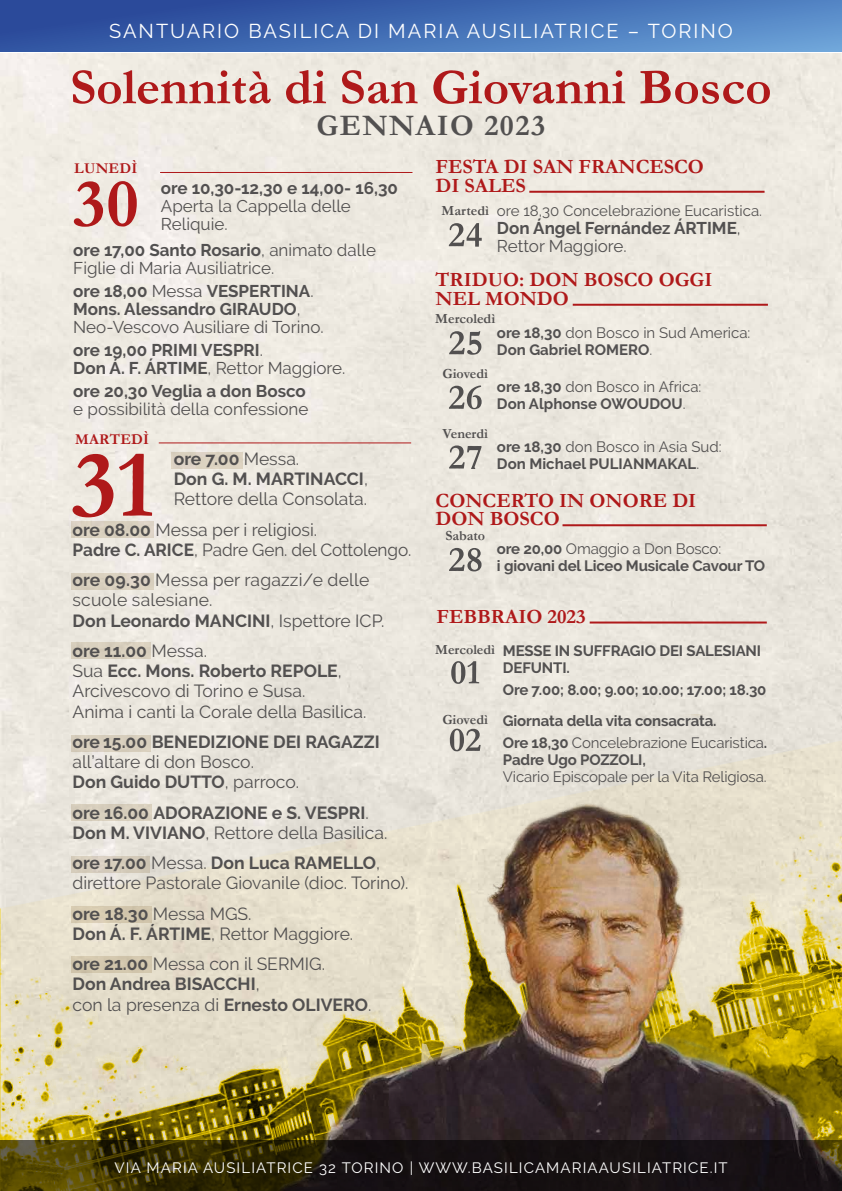
<style>
.page{position:relative;width:842px;height:1191px;background:#fff}
.page>*{position:absolute;margin:0;border:0;box-sizing:border-box;transform-origin:0 0}
.t1{font:700 51.1px "Garamond";color:#af191a}
.t2{font:700 30px "Garamond";letter-spacing:.05em;color:#525050}
.t3{font:700 20.3px/18.3px "Garamond";color:#af191a}
.t4{font:20px "Raleway";letter-spacing:.1em;color:#fff}
.t5{font:17.5px/20.2px "Raleway";color:#525050}
.t6{font:700 17.5px/20.2px "Raleway";color:#525050}
.t7{font:700 17px/18px "Raleway";color:#525050}
.t8{font:17px/18px "Raleway";color:#525050}
.t9{font:700 15px/17px "Raleway";letter-spacing:-.01em;color:#525050}
.t10{font:15px/17px "Raleway";letter-spacing:-.01em;color:#525050}
.t11{font:15px "Raleway";letter-spacing:.075em;color:#fff}
.t12{font:700 15px "Garamond";letter-spacing:.02em;color:#af191a}
.t13{font:700 14px "Garamond";color:#525050}
.s1{font-weight:700}
.s2{font-weight:400}
.s3{font-family:"Garamond";font-weight:700;font-size:14px}
</style>
<div class="page">
<img style="left:0;top:54px;width:842px;height:1137px">
<svg style="left:1px;top:1140px;width:841px;height:51px;background:#261f0d"></svg>
<svg style="left:0;top:0;width:842px;height:52px;background:#436db3"></svg>
<div style="left:71px;top:906px;width:80px;height:17px;background:#d5c9b0"></div>
<div style="left:71px;top:856px;width:79px;height:16px;background:#d5ccbc"></div>
<div style="left:71px;top:804px;width:81px;height:16px;background:#d7cebd"></div>
<div style="left:71px;top:735px;width:79px;height:17px;background:#d8cfbe"></div>
<div style="left:71px;top:642px;width:79px;height:17px;background:#d9d0be"></div>
<div style="left:71px;top:573px;width:82px;height:17px;background:#dad1bf"></div>
<div style="left:171px;top:452px;width:71px;height:17px;background:#dbd2c1"></div>
<div style="left:71px;top:956px;width:80px;height:17px;background:#d2c6ac"></div>
<div style="left:71px;top:521px;width:82px;height:17px;background:#dad1c0"></div>
<svg style="left:73px;top:454px;width:40px;height:63px;background:#d59994"></svg>
<svg style="left:119px;top:454px;width:33px;height:62px;background:#d69994"></svg>
<hr style="left:159px;top:442px;width:252px;height:1px;background:#af191a">
<svg style="left:74px;top:181px;width:63px;height:46px;background:#d59893"></svg>
<hr style="left:160px;top:172px;width:252px;height:1px;background:#af191a">
<svg style="left:449px;top:223px;width:33px;height:24px"></svg>
<hr style="left:529px;top:191px;width:235px;height:2px;background:#af191a">
<svg style="left:449px;top:331px;width:32px;height:24px"></svg>
<svg style="left:449px;top:385px;width:33px;height:24px"></svg>
<svg style="left:449px;top:445px;width:32px;height:24px"></svg>
<hr style="left:573px;top:304px;width:195px;height:2px;background:#af191a">
<svg style="left:449px;top:548px;width:32px;height:23px"></svg>
<hr style="left:562px;top:524px;width:205px;height:2px;background:#af191a">
<hr style="left:590px;top:621px;width:177px;height:2px;background:#af191a">
<svg style="left:451px;top:661px;width:28px;height:23px"></svg>
<svg style="left:450px;top:728px;width:31px;height:23px"></svg>
<p class="t4" style="left:109px;top:20px;width:625px">SANTUARIO BASILICA DI MARIA AUSILIATRICE – TORINO</p>
<h1 class="t1" style="left:70px;top:52px;width:703px">Solennità di San Giovanni Bosco</h1>
<h2 class="t2" style="left:316px;top:105px;width:230px">GENNAIO 2023</h2>
<p class="t12" style="left:74px;top:158px;width:65px">LUNEDÌ</p>
<p class="t7" style="left:161px;top:179px;width:239px">ore 10,30-12,30 e 14,00- 16,30</p>
<p class="t8" style="left:161px;top:197px;width:191px">Aperta la Cappella delle<br>Reliquie.</p>
<p class="t8" style="left:73px;top:241px;width:304px"><span class="s1">ore 17,00 Santo Rosario</span>, animato dalle<br>Figlie di Maria Ausiliatrice.</p>
<p class="t7" style="left:73px;top:282px;width:252px">ore 18,00 <span class="s2">Messa</span> VESPERTINA<span class="s2">.<br></span>Mons. Alessandro GIRAUDO<span class="s2">,<br>Neo-Vescovo Ausiliare di Torino.</span></p>
<p class="t7" style="left:73px;top:341px;width:273px">ore 19,00 PRIMI VESPRI<span class="s2">.<br></span>Don Á. F. ÁRTIME<span class="s2">, Rettor Maggiore.</span></p>
<p class="t7" style="left:73px;top:382px;width:234px">ore 20,30 Veglia a don Bosco</p>
<p class="t8" style="left:73px;top:400px;width:237px">e possibilità della confessione</p>
<p class="t12" style="left:75px;top:429px;width:75px">MARTEDÌ</p>
<p class="t5" style="left:174px;top:448px;width:196px"><span class="s1">ore 7.00</span> Messa.<br><span class="s1">Don G. M. MARTINACCI</span>,<br>Rettore della Consolata.</p>
<p class="t5" style="left:72px;top:519px;width:340px"><span class="s1">ore 08.00</span> Messa per i religiosi.<br><span class="s1">Padre C. ARICE</span>, Padre Gen. del Cottolengo.</p>
<p class="t5" style="left:72px;top:570px;width:313px"><span class="s1">ore 09.30</span> Messa per ragazzi/e delle scuole salesiane.<br><span class="s1">Don Leonardo MANCINI</span>, Ispettore ICP.</p>
<p class="t5" style="left:72px;top:640px;width:295px"><span class="s1">ore 11.00</span> Messa.<br>Sua <span class="s1">Ecc. Mons. Roberto REPOLE</span>,<br>Arcivescovo di Torino e Susa.<br>Anima i canti la Corale della Basilica.</p>
<p class="t6" style="left:72px;top:731px;width:309px">ore 15.00 BENEDIZIONE DEI RAGAZZI</p>
<p class="t5" style="left:72px;top:752px;width:228px">all’altare di don Bosco.<br><span class="s1">Don Guido DUTTO</span>, parroco.</p>
<p class="t6" style="left:72px;top:802px;width:316px">ore 16.00 ADORAZIONE e S. VESPRI<span class="s2">.<br></span>Don M. VIVIANO<span class="s2">, Rettore della Basilica.</span></p>
<p class="t5" style="left:72px;top:853px;width:338px"><span class="s1">ore 17.00</span> Messa. <span class="s1">Don Luca RAMELLO</span>, direttore Pastorale Giovanile (dioc. Torino).</p>
<p class="t5" style="left:72px;top:903px;width:282px"><span class="s1">ore 18.30</span> Messa MGS.<br><span class="s1">Don Á. F. ÁRTIME</span>, Rettor Maggiore.</p>
<p class="t6" style="left:72px;top:954px;width:300px">ore 21.00 <span class="s2">Messa con il SERMIG.<br></span>Don Andrea BISACCHI<span class="s2">,<br>con la presenza di</span> Ernesto OLIVERO<span class="s2">.</span></p>
<p class="t3" style="left:436px;top:158px;width:270px">FESTA DI SAN FRANCESCO<br>DI SALES</p>
<p class="t10" style="left:442px;top:202px;width:322px"><span class="s3">Martedì</span> ore 18,30 Concelebrazione Eucaristica.</p>
<p class="t7" style="left:497px;top:219px;width:245px">Don Ángel Fernández ÁRTIME<span class="s2">,<br>Rettor Maggiore.</span></p>
<p class="t3" style="left:436px;top:271px;width:278px">TRIDUO: DON BOSCO OGGI<br>NEL MONDO</p>
<p class="t13" style="left:435px;top:309px;width:61px">Mercoledì</p>
<p class="t9" style="left:497px;top:324px;width:255px">ore 18,30 <span class="s2">don Bosco in Sud America:<br></span>Don Gabriel ROMERO<span class="s2">.</span></p>
<p class="t13" style="left:442px;top:364px;width:47px">Giovedì</p>
<p class="t9" style="left:497px;top:378px;width:206px">ore 18,30 <span class="s2">don Bosco in Africa:<br></span>Don Alphonse OWOUDOU<span class="s2">.</span></p>
<p class="t13" style="left:443px;top:424px;width:47px">Venerdì</p>
<p class="t9" style="left:497px;top:438px;width:226px">ore 18,30 <span class="s2">don Bosco in Asia Sud:<br></span>Don Michael PULIANMAKAL<span class="s2">.</span></p>
<p class="t3" style="left:436px;top:491px;width:262px">CONCERTO IN ONORE DI<br>DON BOSCO</p>
<p class="t13" style="left:445px;top:526px;width:41px">Sabato</p>
<p class="t9" style="left:497px;top:540px;width:270px">ore 20,00 <span class="s2">Omaggio a Don Bosco:<br></span>i giovani del Liceo Musicale Cavour TO</p>
<p class="t3" style="left:436px;top:607px;width:151px">FEBBRAIO 2023</p>
<p class="t9" style="left:503px;top:642px;width:260px">MESSE IN SUFFRAGIO DEI SALESIANI<br>DEFUNTI.</p>
<p class="t9" style="left:503px;top:674px;width:265px;line-height:31px">Ore 7.00; 8.00; 9.00; 10.00; 17.00; 18.30<br>Giornata della vita consacrata.</p>
<p class="t10" style="left:503px;top:734px;width:266px"><span class="s1">Ore 18,30</span> Concelebrazione Eucaristica<span class="s1">.<br>Padre Ugo POZZOLI,</span></p>
<p class="t10" style="left:503px;top:768px;width:265px">Vicario Episcopale per la Vita Religiosa.</p>
<p class="t13" style="left:435px;top:640px;width:61px">Mercoledì</p>
<p class="t13" style="left:442px;top:710px;width:47px">Giovedì</p>
<p class="t11" style="left:115px;top:1158px;width:615px">VIA MARIA AUSILIATRICE 32 TORINO | WWW.BASILICAMARIAAUSILIATRICE.IT</p>
</div>
